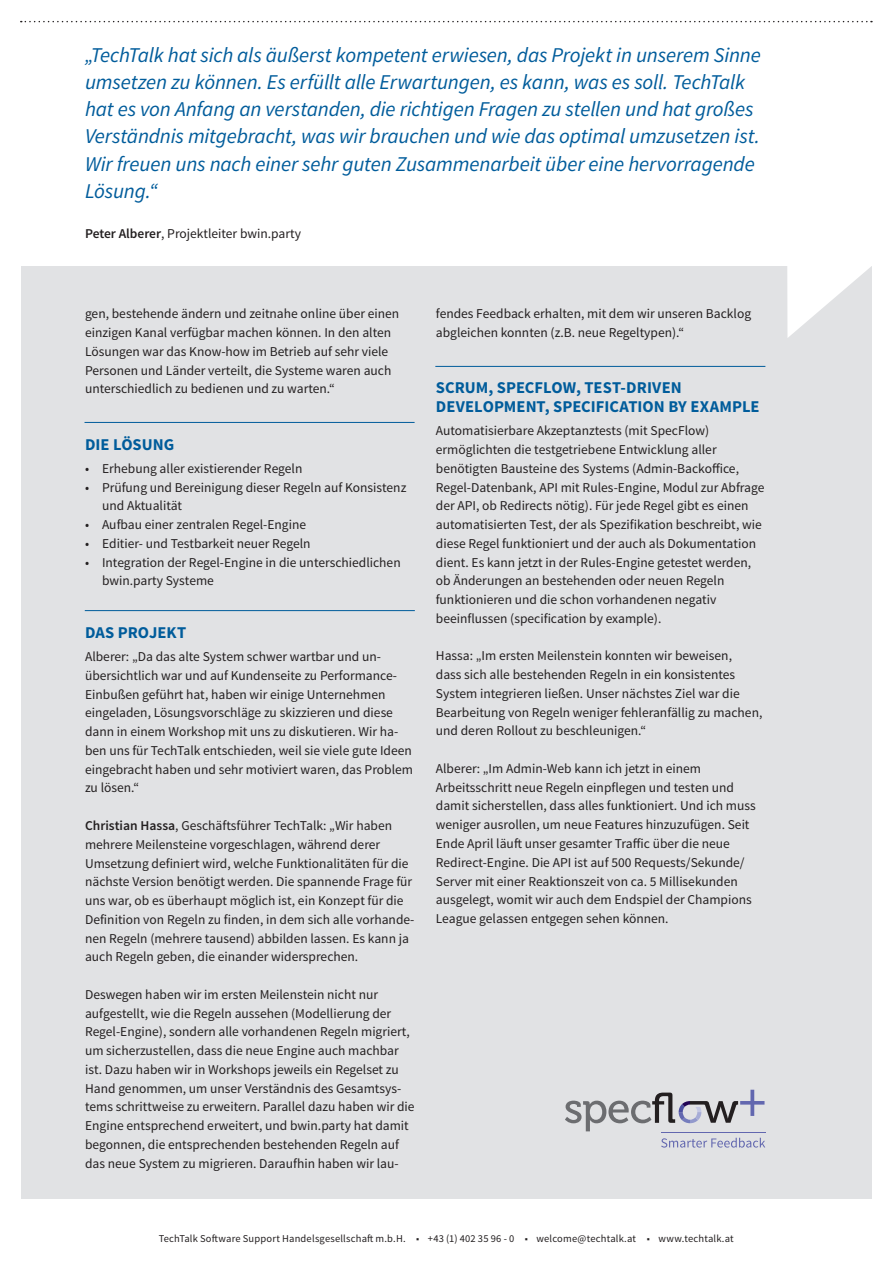
<style>
.page{position:relative;width:893px;height:1263px;background:#fff}
.page>*{position:absolute;margin:0;border:0;box-sizing:border-box;transform-origin:0 0}
.Sidenote{font:italic 21px/27px "Source Sans Pro";letter-spacing:-.01em;color:#005c9b}
.t1{font:700 16.5px/18.8px "Source Sans Pro";letter-spacing:.005em;color:#005c9b}
.t2{font:13.5px/18.8px "Source Sans Pro";color:#231f20}
.t3{font:10.5px "Source Sans Pro";letter-spacing:.015em;color:#231f20}
.s1{font-weight:600}
</style>
<div class="page">
<div style="left:21px;top:266px;width:851px;height:933px;background:#e1e2e4"></div>
<svg style="left:21px;top:22px;width:851px;height:316px"></svg>
<svg style="left:21px;top:21px;width:851px;height:1px"></svg>
<hr style="left:85px;top:422px;width:330px;height:1px;background:#005c9b">
<hr style="left:435px;top:366px;width:330px;height:1px;background:#005c9b">
<svg style="left:661px;top:1138px;width:104px;height:9px"></svg>
<svg style="left:565px;top:1090px;width:199px;height:41px"></svg>
<hr style="left:661px;top:1132px;width:104px;height:1px;background:#6267af">
<hr style="left:85px;top:610px;width:330px;height:1px;background:#005c9b">
<p class="Sidenote" style="left:85px;top:42px;width:677px">„TechTalk hat sich als äußerst kompetent erwiesen, das Projekt in unserem Sinne umsetzen zu können. Es erfüllt alle Erwartungen, es kann, was es soll. TechTalk hat es von Anfang an verstanden, die richtigen Fragen zu stellen und hat großes Verständnis mitgebracht, was wir brauchen und wie das optimal umzusetzen ist.<br>Wir freuen uns nach einer sehr guten Zusammenarbeit über eine hervorragende Lösung.“</p>
<p class="t2" style="left:85px;top:225px;width:217px"><span class="s1">Peter Alberer</span>, Projektleiter bwin.party</p>
<p class="t2" style="left:85px;top:305px;width:316px">gen, bestehende ändern und zeitnahe online über einen einzigen Kanal verfügbar machen können. In den alten Lösungen war das Know-how im Betrieb auf sehr viele Personen und Länder verteilt, die Systeme waren auch unterschiedlich zu bedienen und zu warten.“</p>
<p class="t1" style="left:85px;top:435px;width:91px">DIE LÖSUNG</p>
<p class="t2" style="left:85px;top:459px;width:219px">• Erhebung aller existierender Regeln</p>
<p class="t2" style="left:102px;top:478px;width:306px;text-indent:-17px">• Prüfung und Bereinigung dieser Regeln auf Konsistenz und Aktualität</p>
<p class="t2" style="left:85px;top:516px;width:223px">• Aufbau einer zentralen Regel-Engine</p>
<p class="t2" style="left:85px;top:534px;width:227px">• Editier- und Testbarkeit neuer Regeln</p>
<p class="t2" style="left:102px;top:553px;width:300px;text-indent:-17px">• Integration der Regel-Engine in die unterschiedlichen bwin.party Systeme</p>
<p class="t1" style="left:85px;top:624px;width:103px">DAS PROJEKT</p>
<p class="t2" style="left:85px;top:648px;width:329px">Alberer: „Da das alte System schwer wartbar und un&shy;übersichtlich war und auf Kundenseite zu Performance-Einbußen geführt hat, haben wir einige Unternehmen eingeladen, Lösungsvorschläge zu skizzieren und diese dann in einem Workshop mit uns zu diskutieren. Wir ha&shy;ben uns für TechTalk entschieden, weil sie viele gute Ideen eingebracht haben und sehr motiviert waren, das Problem zu lösen.“</p>
<p class="t2" style="left:85px;top:816px;width:331px"><span class="s1">Christian Hassa</span>, Geschäftsführer TechTalk: „Wir haben mehrere Meilensteine vorgeschlagen, während derer Umsetzung definiert wird, welche Funktionalitäten für die nächste Version benötigt werden. Die spannende Frage für uns war, ob es überhaupt möglich ist, ein Konzept für die Definition von Regeln zu finden, in dem sich alle vorhande&shy;nen Regeln (mehrere tausend) abbilden lassen. Es kann ja auch Regeln geben, die einander widersprechen.</p>
<p class="t2" style="left:85px;top:985px;width:331px">Deswegen haben wir im ersten Meilenstein nicht nur aufgestellt, wie die Regeln aussehen (Modellierung der Regel-Engine), sondern alle vorhandenen Regeln migriert, um sicherzustellen, dass die neue Engine auch machbar ist. Dazu haben wir in Workshops jeweils ein Regelset zu Hand genommen, um unser Verständnis des Gesamtsys&shy;tems schrittweise zu erweitern. Parallel dazu haben wir die Engine entsprechend erweitert, und bwin.party hat damit begonnen, die entsprechenden bestehenden Regeln auf das neue System zu migrieren. Daraufhin haben wir lau-</p>
<p class="t2" style="left:436px;top:305px;width:317px">fendes Feedback erhalten, mit dem wir unseren Backlog abgleichen konnten (z.B. neue Regeltypen).“</p>
<p class="t1" style="left:436px;top:379px;width:325px">SCRUM, SPECFLOW, TEST-DRIVEN<br>DEVELOPMENT, SPECIFICATION BY EXAMPLE</p>
<p class="t2" style="left:436px;top:422px;width:330px">Automatisierbare Akzeptanztests (mit SpecFlow) ermöglichten die testgetriebene Entwicklung aller benötigten Bausteine des Systems (Admin-Backoffice, Regel-Datenbank, API mit Rules-Engine, Modul zur Abfrage der API, ob Redirects nötig). Für jede Regel gibt es einen automatisierten Test, der als Spezifikation beschreibt, wie diese Regel funktioniert und der auch als Dokumentation dient. Es kann jetzt in der Rules-Engine getestet werden, ob Änderungen an bestehenden oder neuen Regeln funktionieren und die schon vorhandenen negativ beeinflussen (specification by example).</p>
<p class="t2" style="left:436px;top:647px;width:328px">Hassa: „Im ersten Meilenstein konnten wir beweisen,<br>dass sich alle bestehenden Regeln in ein konsistentes System integrieren ließen. Unser nächstes Ziel war die Bearbeitung von Regeln weniger fehleranfällig zu machen, und deren Rollout zu beschleunigen.“</p>
<p class="t2" style="left:436px;top:759px;width:321px">Alberer: „Im Admin-Web kann ich jetzt in einem Arbeitsschritt neue Regeln einpflegen und testen und damit sicherstellen, dass alles funktioniert. Und ich muss weniger ausrollen, um neue Features hinzuzufügen. Seit Ende April läuft unser gesamter Traffic über die neue Redirect-Engine. Die API ist auf 500 Requests/Sekunde/ Server mit einer Reaktionszeit von ca. 5 Millisekunden ausgelegt, womit wir auch dem Endspiel der Champions League gelassen entgegen sehen können.</p>
<p class="t3" style="left:159px;top:1232px;width:577px">TechTalk Software Support Handelsgesellschaft m.b.H. ■ +43 (1) 402 35 96 - 0 ■ welcome@techtalk.at ■ www.techtalk.at</p>
</div>
